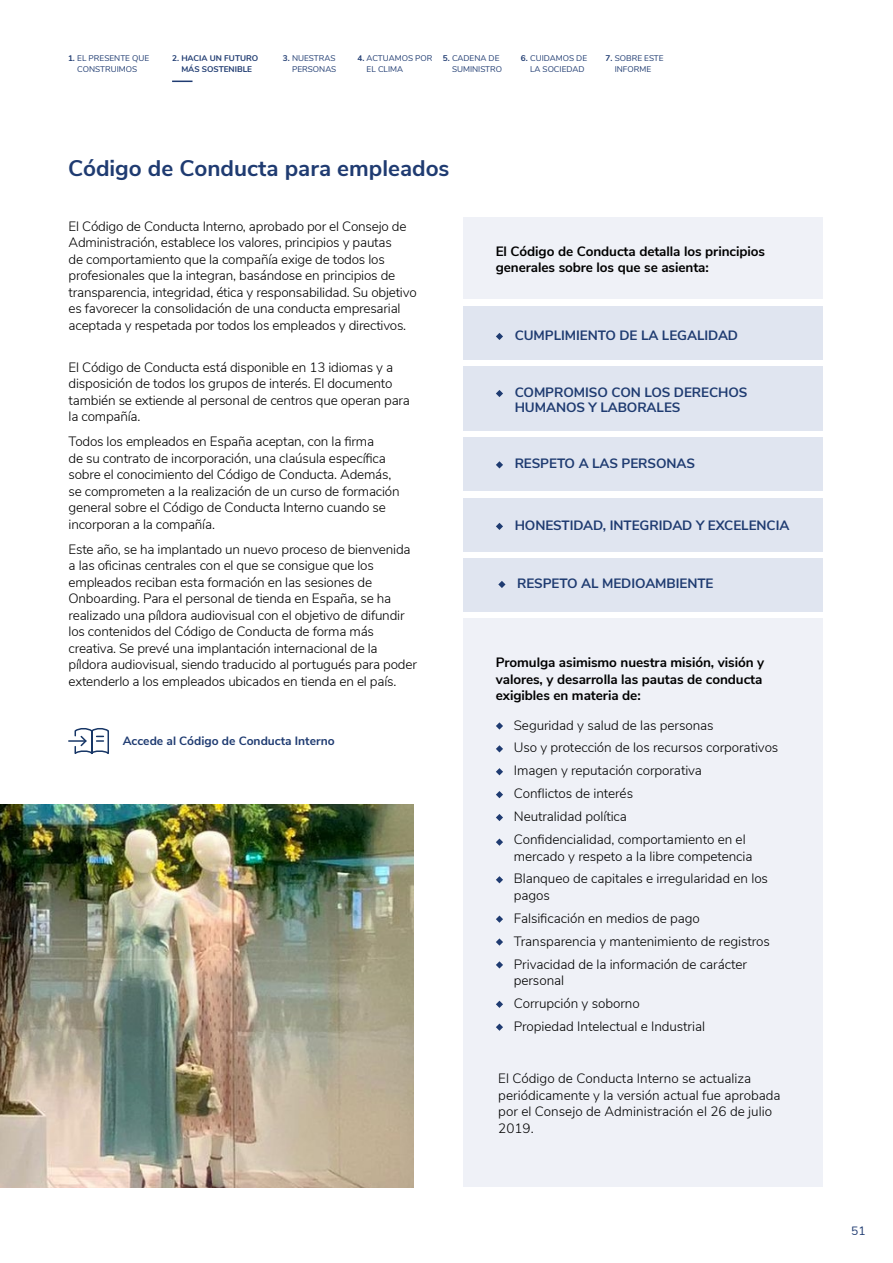
<style>
.page{position:relative;width:893px;height:1263px;background:#fff}
.page>*{position:absolute;margin:0;border:0;box-sizing:border-box;transform-origin:0 0}
.t1{font:700 22.5px "Nunito Sans";color:#1f3b71}
.t2{font:300 13.5px/16.5px "Nunito Sans";letter-spacing:-.015em;color:#000}
.t3{font:700 13.5px/16.5px "Nunito Sans";letter-spacing:-.005em;color:#000}
.t4{font:700 13.5px/15px "Nunito Sans";letter-spacing:-.005em;color:#1f3b71}
.t5{font:700 12px "Nunito Sans";color:#1f3b71}
.t6{font:12px "Nunito";color:#1f3b71}
.t7{font:8.25px/10.5px "Nunito";color:#1f3b71}
.t8{font:700 8.25px/10.5px "Nunito";color:#1f3b71;text-align:center}
.s1{font-weight:700}
</style>
<div class="page">
<svg style="left:172px;top:81px;width:20px;height:1px"></svg>
<div style="left:463px;top:217px;width:360px;height:81px;background:#eff1f7"></div>
<div style="left:463px;top:618px;width:360px;height:568px;background:#eff1f7"></div>
<div style="left:463px;top:306px;width:360px;height:53px;background:#e0e5f0"></div>
<div style="left:463px;top:438px;width:360px;height:53px;background:#e0e5f0"></div>
<div style="left:463px;top:366px;width:360px;height:65px;background:#e0e5f0"></div>
<div style="left:463px;top:498px;width:360px;height:53px;background:#e0e5f0"></div>
<div style="left:463px;top:558px;width:360px;height:53px;background:#e0e5f0"></div>
<img style="left:0;top:804px;width:414px;height:383px">
<svg style="left:68px;top:728px;width:41px;height:27px"></svg>
<svg style="left:496px;top:722px;width:7px;height:8px"></svg>
<svg style="left:496px;top:745px;width:7px;height:7px"></svg>
<svg style="left:496px;top:768px;width:7px;height:7px"></svg>
<svg style="left:496px;top:791px;width:7px;height:7px"></svg>
<svg style="left:496px;top:814px;width:7px;height:7px"></svg>
<svg style="left:496px;top:838px;width:7px;height:8px"></svg>
<svg style="left:496px;top:876px;width:7px;height:7px"></svg>
<svg style="left:496px;top:915px;width:7px;height:8px"></svg>
<svg style="left:496px;top:938px;width:7px;height:8px"></svg>
<svg style="left:496px;top:961px;width:7px;height:7px"></svg>
<svg style="left:496px;top:1001px;width:7px;height:7px"></svg>
<svg style="left:496px;top:1023px;width:7px;height:8px"></svg>
<svg style="left:496px;top:333px;width:7px;height:7px"></svg>
<svg style="left:496px;top:461px;width:7px;height:7px"></svg>
<svg style="left:496px;top:523px;width:7px;height:7px"></svg>
<svg style="left:498px;top:581px;width:7px;height:7px"></svg>
<svg style="left:496px;top:390px;width:7px;height:7px"></svg>
<p class="t7" style="left:68px;top:53px;width:83px;text-align:center"><span class="s1">1.</span> EL PRESENTE QUE<br>CONSTRUIMOS</p>
<p class="t8" style="left:172px;top:53px;width:88px">2. HACIA UN FUTURO<br>MÁS SOSTENIBLE</p>
<p class="t7" style="left:283px;top:53px;width:55px;text-align:right"><span class="s1">3.</span> NUESTRAS<br>PERSONAS</p>
<p class="t7" style="left:367px;top:53px;width:67px;text-indent:-9px"><span class="s1">4.</span> ACTUAMOS POR<br>EL CLIMA</p>
<p class="t7" style="left:452px;top:53px;width:52px;text-indent:-9px"><span class="s1">5.</span> CADENA DE<br>SUMINISTRO</p>
<p class="t7" style="left:530px;top:53px;width:58px;text-indent:-9px"><span class="s1">6.</span> CUIDAMOS DE<br>LA SOCIEDAD</p>
<p class="t7" style="left:605px;top:53px;width:60px;text-align:center"><span class="s1">7.</span> SOBRE ESTE<br>INFORME</p>
<h1 class="t1" style="left:68px;top:152px;width:383px">Código de Conducta para empleados</h1>
<p class="t2" style="left:69px;top:217px;width:350px">El Código de Conducta Interno, aprobado por el Consejo de Administración, establece los valores, principios y pautas<br>de comportamiento que la compañía exige de todos los profesionales que la integran, basándose en principios de transparencia, integridad, ética y responsabilidad. Su objetivo es favorecer la consolidación de una conducta empresarial aceptada y respetada por todos los empleados y directivos.</p>
<p class="t2" style="left:69px;top:358px;width:343px">El Código de Conducta está disponible en 13 idiomas y a disposición de todos los grupos de interés. El documento también se extiende al personal de centros que operan para la compañía.</p>
<p class="t2" style="left:69px;top:432px;width:333px">Todos los empleados en España aceptan, con la firma<br>de su contrato de incorporación, una claúsula específica sobre el conocimiento del Código de Conducta. Además, se comprometen a la realización de un curso de formación general sobre el Código de Conducta Interno cuando se incorporan a la compañía.</p>
<p class="t2" style="left:69px;top:540px;width:350px">Este año, se ha implantado un nuevo proceso de bienvenida a las oficinas centrales con el que se consigue que los empleados reciban esta formación en las sesiones de Onboarding. Para el personal de tienda en España, se ha realizado una píldora audiovisual con el objetivo de difundir los contenidos del Código de Conducta de forma más creativa. Se prevé una implantación internacional de la píldora audiovisual, siendo traducido al portugués para poder extenderlo a los empleados ubicados en tienda en el país.</p>
<p class="t5" style="left:123px;top:732px;width:213px">Accede al Código de Conducta Interno</p>
<p class="t3" style="left:496px;top:242px;width:271px">El Código de Conducta detalla los principios generales sobre los que se asienta:</p>
<p class="t4" style="left:515px;top:327px;width:225px">CUMPLIMIENTO DE LA LEGALIDAD</p>
<p class="t4" style="left:515px;top:384px;width:234px">COMPROMISO CON LOS DERECHOS<br>HUMANOS Y LABORALES</p>
<p class="t4" style="left:515px;top:455px;width:182px">RESPETO A LAS PERSONAS</p>
<p class="t4" style="left:515px;top:517px;width:276px">HONESTIDAD, INTEGRIDAD Y EXCELENCIA</p>
<p class="t4" style="left:517px;top:575px;width:198px">RESPETO AL MEDIOAMBIENTE</p>
<p class="t3" style="left:496px;top:654px;width:270px">Promulga asimismo nuestra misión, visión y valores, y desarrolla las pautas de conducta exigibles en materia de:</p>
<p class="t2" style="left:514px;top:713px;width:266px;line-height:23px">Seguridad y salud de las personas<br>Uso y protección de los recursos corporativos Imagen y reputación corporativa<br>Conflictos de interés<br>Neutralidad política<br>Confidencialidad, comportamiento en el</p>
<p class="t2" style="left:514px;top:843px;width:256px;line-height:23px">mercado y respeto a la libre competencia<br>Blanqueo de capitales e irregularidad en los</p>
<p class="t2" style="left:514px;top:883px;width:257px;line-height:23px">pagos<br>Falsificación en medios de pago<br>Transparencia y mantenimiento de registros<br>Privacidad de la información de carácter</p>
<p class="t2" style="left:514px;top:968px;width:193px;line-height:23px">personal<br>Corrupción y soborno<br>Propiedad Intelectual e Industrial</p>
<p class="t2" style="left:498px;top:1069px;width:284px">El Código de Conducta Interno se actualiza periódicamente y la versión actual fue aprobada por el Consejo de Administración el 26 de julio 2019.</p>
<p class="t6" style="left:851px;top:1222px;width:16px">51</p>
</div>
